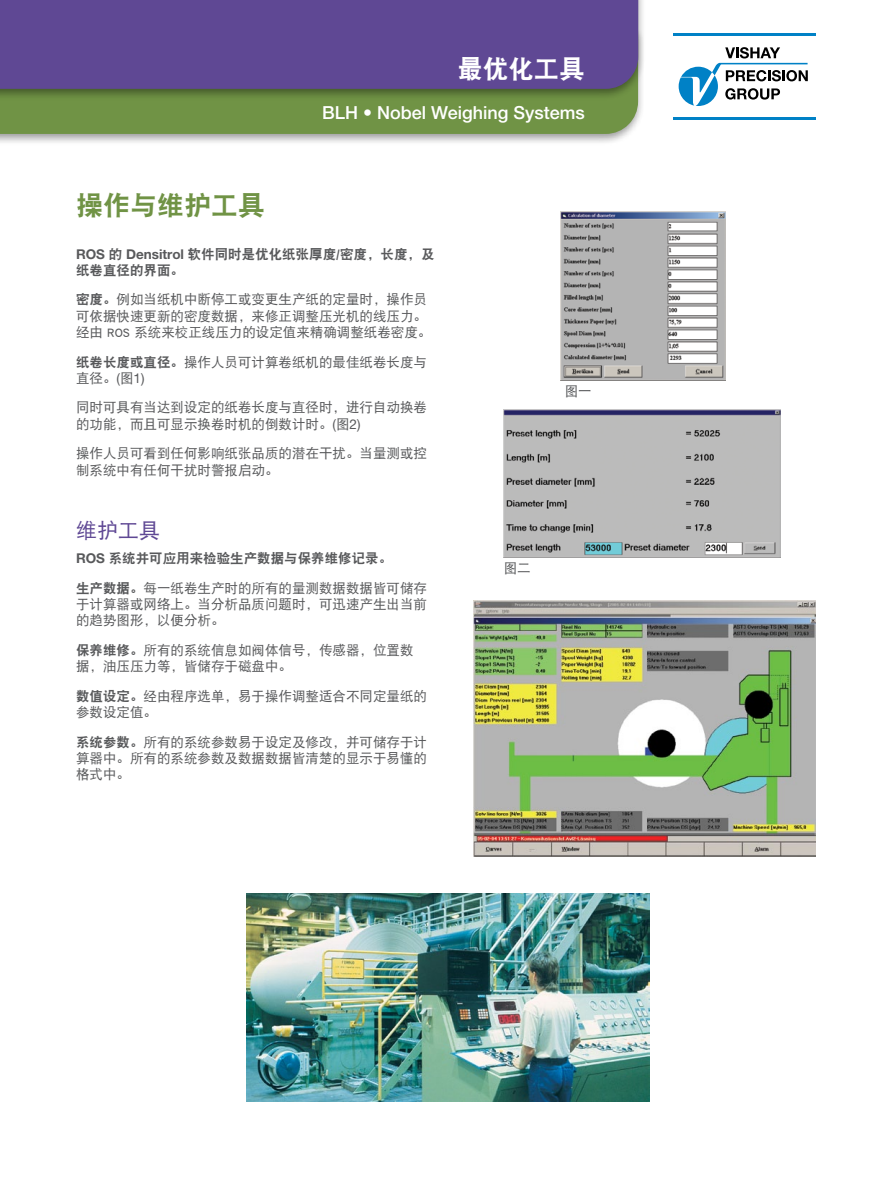
<style>
.page{position:relative;width:891px;height:1188px;background:#fff}
.page>*{position:absolute;margin:0;border:0;box-sizing:border-box;transform-origin:0 0}
.PL_Inside_Body_Heade{font:27px "DFP Hei W9";color:#709345}
.PL_Inside_Curve_Head{font:25.5px "DFP Hei W9";color:#fff}
.PL_Inside_Body_SubHe{font:21px "DFP Hei W5";color:#5f4894}
.PL_Inside_Curve_Subh{font:500 18px "Helvetica Neue LT Std";color:#fff}
.PL_Inside_Body{font:13.5px/16.2px "DFP Hei W5";color:#58595b}
.PL_Inside_Body-2{font:13.5px/16.2px "DFP Hei W9";color:#58595b}
.PL_Inside_FigCaption{font:13.5px "DFP Hei W5";color:#58595b}
.s1{font-family:"Helvetica Neue LT Std";font-weight:700}
.s2{font-family:"DFP Hei W9"}
.s3{font-family:"Helvetica Neue LT Std"}
</style>
<div class="page">
<svg style="left:679px;top:47px;width:129px;height:59px"></svg>
<hr style="left:673px;top:34px;width:142px;height:2px;background:#0081c6">
<hr style="left:673px;top:117px;width:142px;height:2px;background:#0081c6">
<div style="left:0;top:27px;width:646px;height:119px;background:#000;opacity:.4"></div>
<div style="left:0;top:101px;width:638px;height:33px;background:#709345"></div>
<div style="left:0;top:0;width:646px;height:101px;background:#000;opacity:.4"></div>
<div style="left:0;top:0;width:638px;height:89px;background:#5f4894"></div>
<img style="left:560px;top:212px;width:166px;height:169px">
<img style="left:504px;top:409px;width:277px;height:148px">
<img style="left:473px;top:600px;width:342px;height:257px">
<img style="left:246px;top:894px;width:404px;height:208px">
<p class="PL_Inside_Curve_Head" style="left:457px;top:56px;width:129px">最优化工具</p>
<p class="PL_Inside_Curve_Subh" style="left:322px;top:102px;width:264px">BLH • Nobel Weighing Systems</p>
<p class="PL_Inside_Body_Heade" style="left:76px;top:191px;width:190px">操作与维护工具</p>
<p class="PL_Inside_Body-2" style="left:76px;top:245px;width:360px"><span class="s1">ROS</span> 的 <span class="s1">Densitrol</span> 软件同时是优化纸张厚度/密度，长度，及纸卷直径的界面。</p>
<p class="PL_Inside_Body" style="left:76px;top:291px;width:357px"><span class="s2">密度。</span>例如当纸机中断停工或变更生产纸的定量时，操作员可依据快速更新的密度数据，来修正调整压光机的线压力。经由 ROS 系统来校正线压力的设定值来精确调整纸卷密度。</p>
<p class="PL_Inside_Body" style="left:76px;top:353px;width:353px"><span class="s2">纸卷长度或直径。</span>操作人员可计算卷纸机的最佳纸卷长度与直径。<span class="s3">(</span>图<span class="s3">1)</span></p>
<p class="PL_Inside_Body" style="left:76px;top:399px;width:353px">同时可具有当达到设定的纸卷长度与直径时，进行自动换卷的功能，而且可显示换卷时机的倒数计时。<span class="s3">(</span>图<span class="s3">2)</span></p>
<p class="PL_Inside_Body" style="left:76px;top:445px;width:353px">操作人员可看到任何影响纸张品质的潜在干扰。当量测或控制系统中有任何干扰时警报启动。</p>
<p class="PL_Inside_Body_SubHe" style="left:76px;top:520px;width:85px">维护工具</p>
<p class="PL_Inside_Body-2" style="left:76px;top:550px;width:318px"><span class="s1">ROS</span> 系统并可应用来检验生产数据与保养维修记录。</p>
<p class="PL_Inside_Body" style="left:76px;top:580px;width:353px;text-align:justify"><span class="s2">生产数据。</span>每一纸卷生产时的所有的量测数据数据皆可储存于计算器或网络上。当分析品质问题时，可迅速产生出当前的趋势图形，以便分析。</p>
<p class="PL_Inside_Body" style="left:76px;top:642px;width:339px"><span class="s2">保养维修。</span>所有的系统信息如阀体信号，传感器，位置数据，油压压力等，皆储存于磁盘中。</p>
<p class="PL_Inside_Body" style="left:76px;top:688px;width:353px"><span class="s2">数值设定。</span>经由程序选单，易于操作调整适合不同定量纸的参数设定值。</p>
<p class="PL_Inside_Body" style="left:76px;top:734px;width:353px;text-align:justify"><span class="s2">系统参数。</span>所有的系统参数易于设定及修改，并可储存于计算器中。所有的系统参数及数据数据皆清楚的显示于易懂的格式中。</p>
<p class="PL_Inside_FigCaption" style="left:565px;top:384px;width:28px">图一</p>
<p class="PL_Inside_Body" style="left:504px;top:560px;width:28px">图二</p>
</div>
